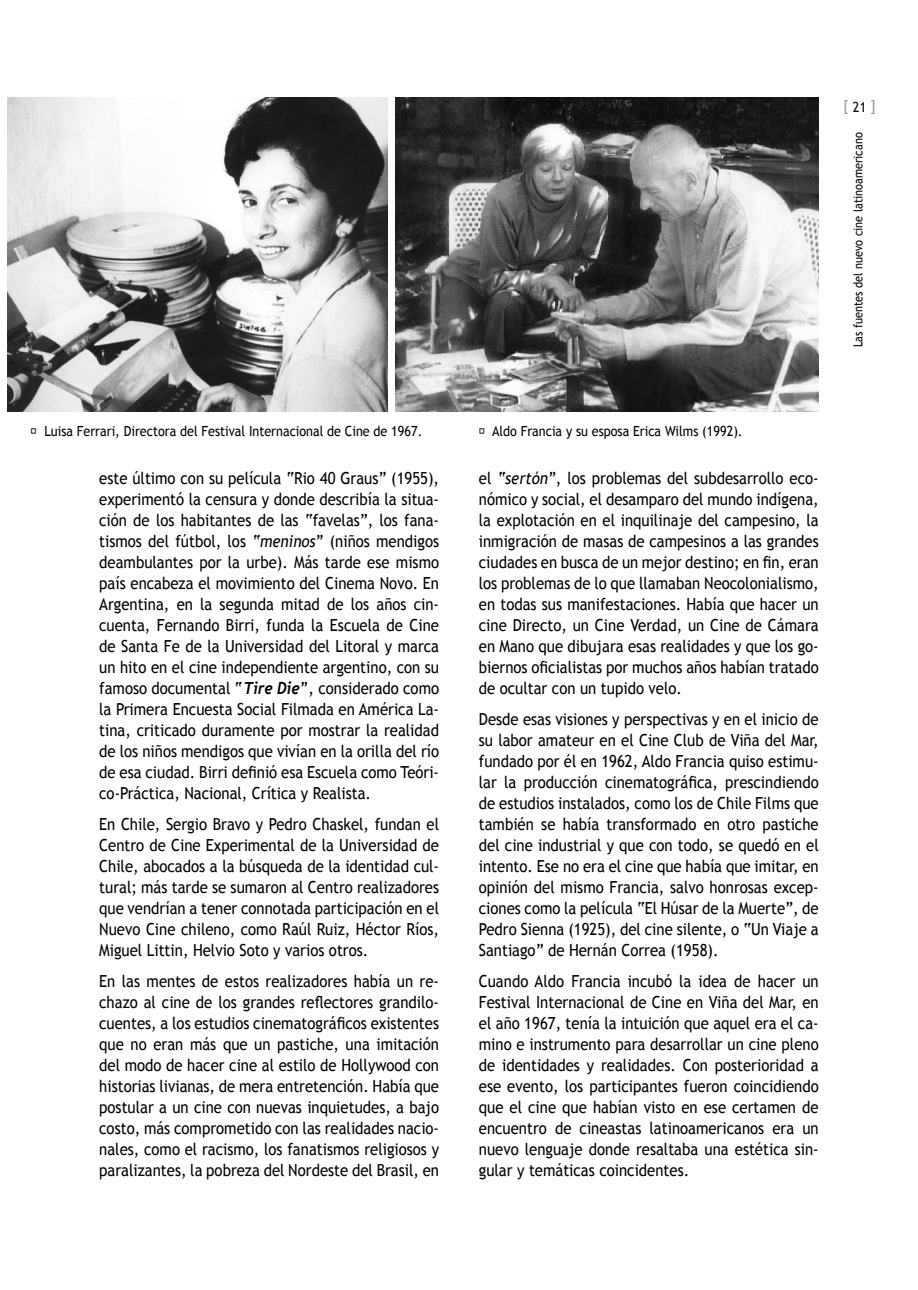
<style>
.page{position:relative;width:918px;height:1290px;background:#fff}
.page>*{position:absolute;margin:0;border:0;box-sizing:border-box;transform-origin:0 0}
.t1{font:16.62px/21px "Trebuchet MS";color:#000;text-align:justify;scale:.9 1}
.t2{font:14.88px "Trebuchet MS";color:#939393;scale:.9 1}
.t3{font:14px "Trebuchet MS";color:#000;scale:.9 1}
.t4{font:12.25px "Trebuchet MS";color:#000;scale:.9 1}
.s1{font-size:14px;color:#000}
.s2{font-style:italic}
.s3{font-family:"Trebuchet";font-weight:700;font-style:italic}
</style>
<div class="page">
<img style="left:7px;top:98px;width:380px;height:313px">
<img style="left:396px;top:98px;width:423px;height:313px">
<p class="t2" style="left:843px;top:97px;width:37px">[<span class="s1">21</span>]</p>
<p class="t4" style="left:851px;top:347px;width:240px;rotate:-90deg">Las fuentes del nuevo cine latinoamericano</p>
<p class="t3" style="left:45px;top:423px;width:421px">Luisa Ferrari, Directora del Festival Internacional de Cine de 1967.</p>
<p class="t3" style="left:492px;top:423px;width:280px">Aldo Francia y su esposa Erica Wilms (1992).</p>
<p class="t1" style="left:99px;top:467px;width:379px">este último con su película “Rio 40 Graus” (1955), experimentó la censura y donde describía la situa&shy;ción de los habitantes de las “favelas”, los fana&shy;tismos del fútbol, los <span class="s2">“meninos”</span> (niños mendigos deambulantes por la urbe). Más tarde ese mismo país encabeza el movimiento del Cinema Novo. En Argentina, en la segunda mitad de los años cin&shy;cuenta, Fernando Birri, funda la Escuela de Cine de Santa Fe de la Universidad del Litoral y marca un hito en el cine independiente argentino, con su famoso documental <span class="s3">“Tire Die”</span>, considerado como la Primera Encuesta Social Filmada en América La&shy;tina, criticado duramente por mostrar la realidad de los niños mendigos que vivían en la orilla del río de esa ciudad. Birri definió esa Escuela como Teóri&shy;co-Práctica, Nacional, Crítica y Realista.</p>
<p class="t1" style="left:99px;top:813px;width:379px">En Chile, Sergio Bravo y Pedro Chaskel, fundan el Centro de Cine Experimental de la Universidad de Chile, abocados a la búsqueda de la identidad cul&shy;tural; más tarde se sumaron al Centro realizadores que vendrían a tener connotada participación en el Nuevo Cine chileno, como Raúl Ruiz, Héctor Ríos, Miguel Littin, Helvio Soto y varios otros.</p>
<p class="t1" style="left:99px;top:970px;width:379px">En las mentes de estos realizadores había un re&shy;chazo al cine de los grandes reflectores grandilo&shy;cuentes, a los estudios cinematográficos existentes que no eran más que un pastiche, una imitación del modo de hacer cine al estilo de Hollywood con historias livianas, de mera entretención. Había que postular a un cine con nuevas inquietudes, a bajo costo, más comprometido con las realidades nacio&shy;nales, como el racismo, los fanatismos religiosos y paralizantes, la pobreza del Nordeste del Brasil, en</p>
<p class="t1" style="left:479px;top:467px;width:379px">el <span class="s2">“sertón”</span>, los problemas del subdesarrollo eco&shy;nómico y social, el desamparo del mundo indígena, la explotación en el inquilinaje del campesino, la inmigración de masas de campesinos a las grandes ciudades en busca de un mejor destino; en fin, eran los problemas de lo que llamaban Neocolonialismo, en todas sus manifestaciones. Había que hacer un cine Directo, un Cine Verdad, un Cine de Cámara en Mano que dibujara esas realidades y que los go&shy;biernos oficialistas por muchos años habían tratado de ocultar con un tupido velo.</p>
<p class="t1" style="left:479px;top:708px;width:379px">Desde esas visiones y perspectivas y en el inicio de su labor amateur en el Cine Club de Viña del Mar, fundado por él en 1962, Aldo Francia quiso estimu&shy;lar la producción cinematográfica, prescindiendo de estudios instalados, como los de Chile Films que también se había transformado en otro pastiche del cine industrial y que con todo, se quedó en el intento. Ese no era el cine que había que imitar, en opinión del mismo Francia, salvo honrosas excep&shy;ciones como la película “El Húsar de la Muerte”, de Pedro Sienna (1925), del cine silente, o “Un Viaje a Santiago” de Hernán Correa (1958).</p>
<p class="t1" style="left:479px;top:970px;width:379px">Cuando Aldo Francia incubó la idea de hacer un Festival Internacional de Cine en Viña del Mar, en el año 1967, tenía la intuición que aquel era el ca&shy;mino e instrumento para desarrollar un cine pleno de identidades y realidades. Con posterioridad a ese evento, los participantes fueron coincidiendo que el cine que habían visto en ese certamen de encuentro de cineastas latinoamericanos era un nuevo lenguaje donde resaltaba una estética sin&shy;gular y temáticas coincidentes.</p>
</div>
